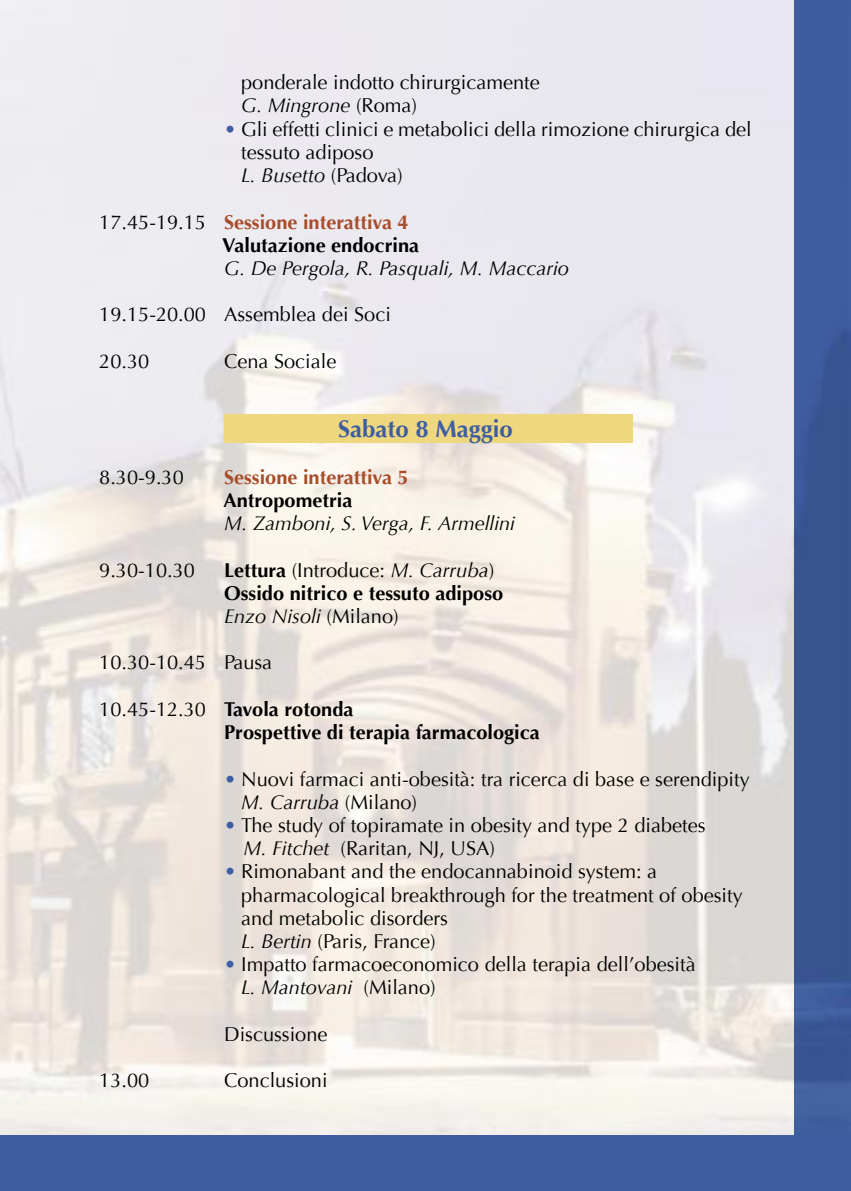
<style>
.page{position:relative;width:851px;height:1191px;background:#fff}
.page>*{position:absolute;margin:0;border:0;box-sizing:border-box;transform-origin:0 0}
.t1{font:700 24px "Optima";color:#3e5da2}
.t2{font:20px/23.2px "Optima";color:#000}
.t3{font:700 20px/23.2px "Optima";color:#000}
.t4{font:700 20px/23.2px "Optima";color:#a84c2a}
.t5{font:italic 20px "Optima";color:#000}
.s1{font-style:italic}
.s2{color:#3e5da2}
.s3{font-weight:400;color:#000}
.s4{color:#000}
.s5{font-weight:400}
.s6{font-weight:400;font-style:italic}
</style>
<div class="page">
<div style="left:0;top:1134px;width:850px;height:57px;background:#3e5da2"></div>
<img style="left:794px;top:0;width:56px;height:1134px">
<div style="left:224px;top:415px;width:408px;height:28px;background:#eed77f"></div>
<p class="t2" style="left:241px;top:71px;width:300px">ponderale indotto chirurgicamente<br><span class="s1">G. Mingrone</span> (Roma)</p>
<p class="t2" style="left:241px;top:118px;width:512px;text-indent:-17px"><span class="s2">•</span> Gli effetti clinici e metabolici della rimozione chirurgica del tessuto adiposo<br><span class="s1">L. Busetto</span> (Padova)</p>
<p class="t4" style="left:222px;top:210px;width:198px;text-indent:-123px"><span class="s3">17.45-19.15</span> Sessione interattiva 4<br><span class="s4">Valutazione endocrina</span></p>
<p class="t5" style="left:224px;top:256px;width:346px">G. De Pergola, R. Pasquali, M. Maccario</p>
<p class="t2" style="left:99px;top:303px;width:293px">19.15-20.00 Assemblea dei Soci</p>
<p class="t2" style="left:99px;top:350px;width:52px">20.30</p>
<p class="t2" style="left:224px;top:350px;width:114px">Cena Sociale</p>
<p class="t1" style="left:338px;top:415px;width:176px">Sabato 8 Maggio</p>
<p class="t2" style="left:99px;top:466px;width:86px">8.30-9.30</p>
<p class="t4" style="left:224px;top:466px;width:186px">Sessione interattiva 5</p>
<p class="t3" style="left:223px;top:489px;width:130px">Antropometria</p>
<p class="t5" style="left:224px;top:512px;width:292px">M. Zamboni, S. Verga, F. Armellini</p>
<p class="t2" style="left:99px;top:558px;width:97px">9.30-10.30</p>
<p class="t3" style="left:224px;top:558px;width:280px">Lettura <span class="s5">(Introduce:</span> <span class="s6">M. Carruba</span><span class="s5">)<br></span>Ossido nitrico e tessuto adiposo<br><span class="s6">Enzo Nisoli</span> <span class="s5">(Milano)</span></p>
<p class="t2" style="left:99px;top:651px;width:174px">10.30-10.45 Pausa</p>
<p class="t3" style="left:224px;top:698px;width:317px;text-indent:-125px"><span class="s5">10.45-12.30</span> Tavola rotonda<br>Prospettive di terapia farmacologica</p>
<p class="t2" style="left:241px;top:767px;width:510px;text-indent:-17px"><span class="s2">•</span> Nuovi farmaci anti-obesità: tra ricerca di base e serendipity<br><span class="s1">M. Carruba</span> (Milano)</p>
<p class="t2" style="left:243px;top:814px;width:463px;text-indent:-19px"><span class="s2">•</span> The study of topiramate in obesity and type 2 diabetes<br><span class="s1">M. Fitchet</span> (Raritan, NJ, USA)</p>
<p class="t2" style="left:241px;top:860px;width:503px;text-indent:-17px"><span class="s2">•</span> Rimonabant and the endocannabinoid system: a pharmacological breakthrough for the treatment of obesity and metabolic disorders<br><span class="s1">L. Bertin</span> (Paris, France)</p>
<p class="t2" style="left:241px;top:953px;width:456px;text-indent:-17px"><span class="s2">•</span> Impatto farmacoeconomico della terapia dell’obesità<br><span class="s1">L. Mantovani</span> (Milano)</p>
<p class="t2" style="left:224px;top:1022px;width:105px">Discussione</p>
<p class="t2" style="left:99px;top:1069px;width:52px">13.00</p>
<p class="t2" style="left:224px;top:1069px;width:105px">Conclusioni</p>
</div>
